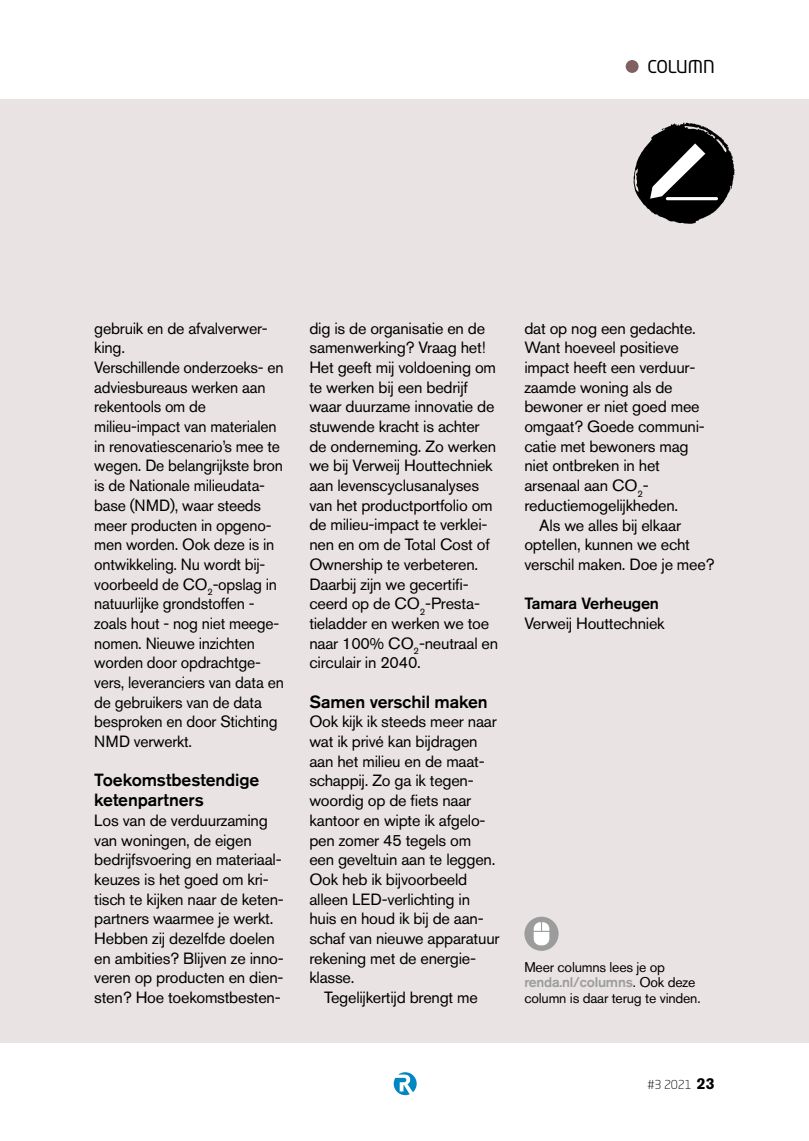
<style>
.page{position:relative;width:809px;height:1141px;background:#fff}
.page>*{position:absolute;margin:0;border:0;box-sizing:border-box;transform-origin:0 0}
.t1{font:500 17.5px/19.6px "Akzidenz Grotesk BE";letter-spacing:-.005em;color:#000}
.t2{font:17.5px "Neo Tech Std";color:#000}
.t3{font:16.1px/19.6px "Akzidenz Grotesk BE";letter-spacing:-.015em;color:#000}
.t4{font:500 16.1px "Akzidenz Grotesk BE";letter-spacing:-.015em;color:#000}
.t5{font:14px/15.8px "Akzidenz Grotesk BE";letter-spacing:-.015em;color:#000}
.t6{font:300 12.25px "Neo Tech Std";color:#000}
.s1{font-weight:500;color:#9c9c9d}
.s2{font-family:"Akzidenz Grotesk BE";font-weight:700;font-size:15.75px}
</style>
<div class="page">
<div style="left:0;top:99px;width:809px;height:943px;background:#e9e3e3"></div>
<svg style="left:394px;top:1072px;width:22px;height:23px"></svg>
<svg style="left:633px;top:123px;width:101px;height:101px"></svg>
<div style="left:625px;top:60px;width:13px;height:13px;background:#816062;border-radius:50%"></div>
<div style="left:524px;top:917px;width:34px;height:34px;background:#9c9c9d;border-radius:50%"></div>
<svg style="left:533px;top:922px;width:16px;height:23px"></svg>
<p class="t2" style="left:647px;top:56px;width:69px">COLUMN</p>
<p class="t3" style="left:94px;top:318px;width:191px">gebruik en de afvalverwer&shy;king.<br>Verschillende onderzoeks- en adviesbureaus werken aan rekentools om de milieu-impact van materialen in renovatiescenario’s mee te wegen. De belangrijkste bron is de Nationale milieudata&shy;base (NMD), waar steeds meer producten in opgeno&shy;men worden. Ook deze is in ontwikkeling. Nu wordt bij&shy;voorbeeld de CO<sub>2</sub>-opslag in natuurlijke grondstoffen - zoals hout - nog niet meege&shy;nomen. Nieuwe inzichten worden door opdrachtge&shy;vers, leveranciers van data en de gebruikers van de data besproken en door Stichting<br>NMD verwerkt.</p>
<p class="t1" style="left:94px;top:770px;width:167px">Toekomstbestendige ketenpartners</p>
<p class="t3" style="left:94px;top:810px;width:191px">Los van de verduurzaming van woningen, de eigen bedrijfsvoering en materiaal&shy;keuzes is het goed om kri&shy;tisch te kijken naar de keten&shy;partners waarmee je werkt.<br>Hebben zij dezelfde doelen en ambities? Blijven ze inno&shy;veren op producten en dien&shy;sten? Hoe toekomstbesten-</p>
<p class="t3" style="left:309px;top:318px;width:190px">dig is de organisatie en de samenwerking? Vraag het!<br>Het geeft mij voldoening om te werken bij een bedrijf waar duurzame innovatie de stuwende kracht is achter de onderneming. Zo werken we bij Verweij Houttechniek aan levenscyclusanalyses van het productportfolio om de milieu-impact te verklei&shy;nen en om de Total Cost of<br>Ownership te verbeteren.<br>Daarbij zijn we gecertifi&shy;ceerd op de CO<sub>2</sub>-Presta&shy;tieladder en werken we toe naar 100% CO<sub>2</sub>-neutraal en circulair in 2040.</p>
<p class="t1" style="left:309px;top:691px;width:180px">Samen verschil maken</p>
<p class="t3" style="left:309px;top:712px;width:192px">Ook kijk ik steeds meer naar wat ik privé kan bijdragen aan het milieu en de maat&shy;schappij. Zo ga ik tegen&shy;woordig op de fiets naar kantoor en wipte ik afgelo&shy;pen zomer 45 tegels om een geveltuin aan te leggen.<br>Ook heb ik bijvoorbeeld alleen LED-verlichting in huis en houd ik bij de aan&shy;schaf van nieuwe apparatuur rekening met de energie&shy;klasse.</p>
<p class="t3" style="left:324px;top:987px;width:155px">Tegelijkertijd brengt me</p>
<p class="t3" style="left:524px;top:318px;width:182px">dat op nog een gedachte.<br>Want hoeveel positieve impact heeft een verduur&shy;zaamde woning als de bewoner er niet goed mee omgaat? Goede communi&shy;catie met bewoners mag niet ontbreken in het arsenaal aan CO<sub>2</sub>- reductiemogelijkheden.</p>
<p class="t3" style="left:524px;top:515px;width:192px;text-indent:15px">Als we alles bij elkaar optellen, kunnen we echt verschil maken. Doe je mee?</p>
<p class="t4" style="left:524px;top:594px;width:136px">Tamara Verheugen</p>
<p class="t3" style="left:524px;top:613px;width:142px">Verweij Houttechniek</p>
<p class="t5" style="left:524px;top:959px;width:178px">Meer columns lees je op <span class="s1">renda.nl/columns</span>. Ook deze column is daar terug te vinden.</p>
<p class="t6" style="left:647px;top:1077px;width:69px">#3 2021 <span class="s2">23</span></p>
</div>
